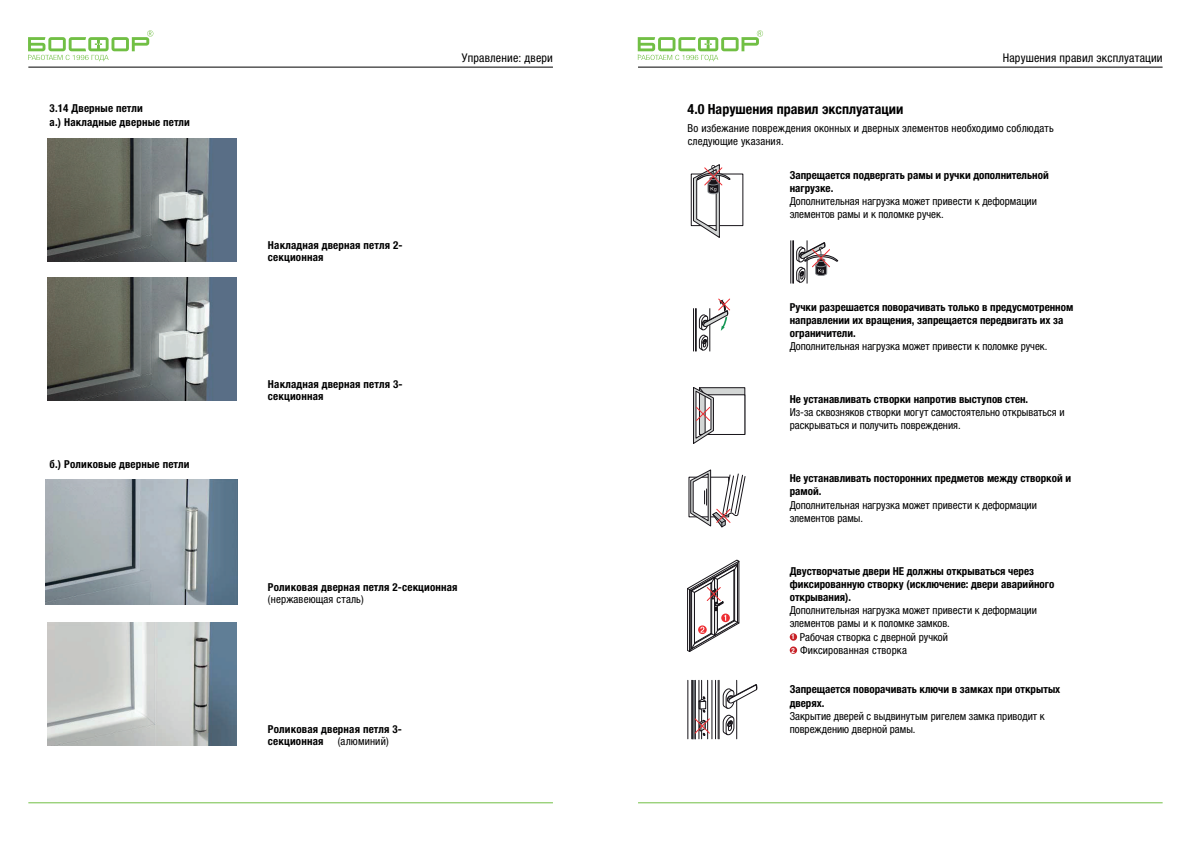
<style>
.page{position:relative;width:1191px;height:842px;background:#fff}
.page>*{position:absolute;margin:0;border:0;box-sizing:border-box;transform-origin:0 0}
.t1{font:700 condensed 14px "Helvetica Neue LTW1 G";color:#000001}
.t2{font:condensed 12px "Helvetica Neue LTW1 G";letter-spacing:.015em;color:#000001}
.t3{font:700 condensed 11px/13.2px "Helvetica Neue LTW1 G";color:#000001}
.t4{font:condensed 11px/13.2px "Helvetica Neue LTW1 G";color:#000001}
.s1{font-weight:700;font-size:7px;color:#fff}
</style>
<div class="page">
<hr style="left:28px;top:67px;width:525px;height:1px;background:#000001">
<hr style="left:28px;top:802px;width:525px;height:1px;background:#71bf44">
<hr style="left:638px;top:67px;width:524px;height:1px;background:#000001">
<hr style="left:638px;top:802px;width:524px;height:1px;background:#71bf44">
<svg style="left:789px;top:633px;width:8px;height:8px"></svg>
<svg style="left:789px;top:646px;width:8px;height:8px"></svg>
<div style="left:691px;top:174px;width:52px;height:52px;border:1px solid #171419"></div>
<svg style="left:693px;top:164px;width:38px;height:74px"></svg>
<hr style="left:807px;top:240px;width:1px;height:43px;background:#171419">
<hr style="left:790px;top:240px;width:1px;height:43px;background:#171419">
<hr style="left:792px;top:240px;width:1px;height:43px;background:#171419">
<hr style="left:793px;top:240px;width:1px;height:43px;background:#171419">
<svg style="left:796px;top:242px;width:42px;height:41px"></svg>
<hr style="left:693px;top:308px;width:1px;height:43px;background:#171419">
<hr style="left:695px;top:308px;width:1px;height:43px;background:#171419">
<hr style="left:696px;top:308px;width:1px;height:43px;background:#171419">
<svg style="left:699px;top:298px;width:31px;height:53px"></svg>
<svg style="left:714px;top:387px;width:31px;height:8px"></svg>
<div style="left:705px;top:395px;width:40px;height:40px;border:1px solid #171419"></div>
<svg style="left:693px;top:387px;width:21px;height:57px"></svg>
<svg style="left:690px;top:469px;width:55px;height:58px"></svg>
<svg style="left:687px;top:560px;width:52px;height:92px"></svg>
<hr style="left:736px;top:680px;width:1px;height:59px;background:#171419">
<hr style="left:687px;top:680px;width:1px;height:59px;background:#171419">
<hr style="left:691px;top:680px;width:1px;height:59px;background:#171419">
<hr style="left:698px;top:680px;width:1px;height:59px;background:#171419">
<hr style="left:707px;top:680px;width:1px;height:59px;background:#171419">
<hr style="left:711px;top:680px;width:1px;height:59px;background:#171419">
<hr style="left:715px;top:680px;width:1px;height:59px;background:#171419">
<hr style="left:718px;top:680px;width:1px;height:59px;background:#171419">
<hr style="left:719px;top:680px;width:1px;height:59px;background:#171419">
<div style="left:692px;top:680px;width:3px;height:59px;border:1px solid #888d91"></div>
<hr style="left:701px;top:709px;width:1px;height:30px;background:#171419">
<hr style="left:695px;top:680px;width:1px;height:59px;background:#171419">
<hr style="left:692px;top:680px;width:1px;height:59px;background:#171419">
<svg style="left:693px;top:680px;width:17px;height:56px"></svg>
<svg style="left:723px;top:684px;width:34px;height:51px"></svg>
<img style="left:48px;top:139px;width:188px;height:123px">
<img style="left:48px;top:278px;width:188px;height:123px">
<img style="left:46px;top:480px;width:192px;height:124px">
<img style="left:48px;top:622px;width:188px;height:123px">
<svg style="left:28px;top:30px;width:125px;height:31px"></svg>
<svg style="left:638px;top:30px;width:125px;height:31px"></svg>
<p class="t3" style="left:50px;top:101px;width:142px;line-height:14.3px">3.14 Дверные петли<br>a.) Накладные дверные петли</p>
<p class="t3" style="left:50px;top:458px;width:141px">б.) Роликовые дверные петли</p>
<p class="t2" style="left:462px;top:50px;width:92px">Управление: двери</p>
<p class="t2" style="left:1002px;top:50px;width:161px">Нарушения правил эксплуатации</p>
<p class="t3" style="left:268px;top:239px;width:136px;line-height:12px">Накладная дверная петля 2- секционная</p>
<p class="t3" style="left:268px;top:378px;width:136px;line-height:12px">Накладная дверная петля 3- секционная</p>
<p class="t3" style="left:268px;top:580px;width:191px">Роликовая дверная петля 2-секционная</p>
<p class="t4" style="left:268px;top:593px;width:97px">(нержавеющая сталь)</p>
<p class="t3" style="left:268px;top:723px;width:135px;line-height:12px">Роликовая дверная петля 3- секционная</p>
<p class="t4" style="left:338px;top:734px;width:52px">(алюминий)</p>
<p class="t1" style="left:687px;top:101px;width:217px">4.0 Нарушения правил эксплуатации</p>
<p class="t4" style="left:687px;top:121px;width:367px">Во избежание повреждения оконных и дверных элементов необходимо соблюдать следующие указания.</p>
<p class="t3" style="left:789px;top:168px;width:260px">Запрещается подвергать рамы и ручки дополнительной нагрузке.</p>
<p class="t4" style="left:789px;top:195px;width:249px">Дополнительная нагрузка может привести к деформации элементов рамы и к поломке ручек.</p>
<p class="t3" style="left:789px;top:300px;width:285px">Ручки разрешается поворачивать только в предусмотренном направлении их вращения, запрещается передвигать их за ограничители.</p>
<p class="t4" style="left:789px;top:340px;width:259px">Дополнительная нагрузка может привести к поломке ручек.</p>
<p class="t3" style="left:789px;top:393px;width:240px">Не устанавливать створки напротив выступов стен.</p>
<p class="t4" style="left:789px;top:406px;width:276px">Из-за сквозняков створки могут самостоятельно открываться и раскрываться и получить повреждения.</p>
<p class="t3" style="left:789px;top:472px;width:283px">Не устанавливать посторонних предметов между створкой и рамой.</p>
<p class="t4" style="left:789px;top:498px;width:249px">Дополнительная нагрузка может привести к деформации элементов рамы.</p>
<p class="t3" style="left:789px;top:564px;width:266px">Двустворчатые двери НЕ должны открываться через фиксированную створку (исключение: двери аварийного открывания).</p>
<p class="t4" style="left:789px;top:604px;width:249px">Дополнительная нагрузка может привести к деформации элементов рамы и к поломке замков.<br><span class="s1">1</span> Рабочая створка с дверной ручкой<br><span class="s1">2</span> Фиксированная створка</p>
<p class="t3" style="left:789px;top:683px;width:272px">Запрещается поворачивать ключи в замках при открытых дверях.</p>
<p class="t4" style="left:789px;top:709px;width:256px">Закрытие дверей с выдвинутым ригелем замка приводит к повреждению дверной рамы.</p>
</div>
